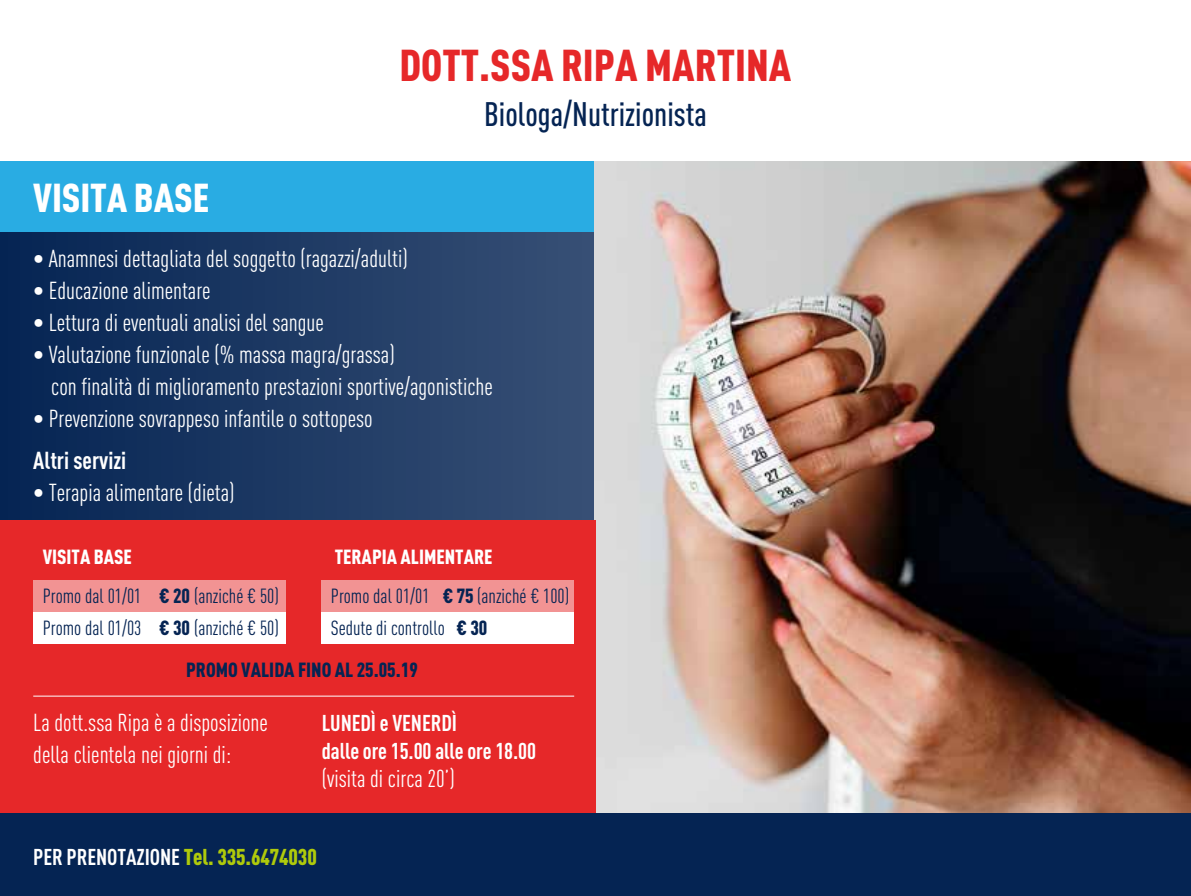
<style>
.page{position:relative;width:1191px;height:896px;background:#fff}
.page>*{position:absolute;margin:0;border:0;box-sizing:border-box;transform-origin:0 0}
.t1{font:900 condensed 44px "DIN Pro";color:#e62829}
.t2{font:900 condensed 39.8px "DIN Pro";letter-spacing:-.005em;color:#fff}
.t3{font:500 condensed 33.6px "DIN Pro";color:#052453}
.t4{font:condensed 24.2px/32px "DIN Pro";color:#fff}
.t5{font:700 condensed 22.6px/28px "DIN Pro";letter-spacing:-.005em;color:#fff}
.t6{font:condensed 20.2px/32px "DIN Pro";color:#052453}
.t7{font:900 condensed 20.2px "DIN Pro";color:#fff}
.t8{font:900 condensed 20.2px "DIN Pro";color:#052453}
.s1{font-weight:500}
.s2{font-weight:700}
.s3{font-weight:900}
.s4{font-weight:900;color:#afca0b}
</style>
<div class="page">
<div style="left:0;top:232px;width:596px;height:581px;background:linear-gradient(to right,#052453,#385075)"></div>
<div style="left:0;top:161px;width:596px;height:71px;background:#29ace3"></div>
<div style="left:0;top:812px;width:1191px;height:84px;background:#052453"></div>
<img style="left:594px;top:161px;width:597px;height:651px">
<div style="left:0;top:520px;width:595px;height:293px;background:#e62829"></div>
<hr style="left:33px;top:696px;width:541px;height:1px;background:#fff">
<div style="left:33px;top:580px;width:253px;height:32px;background:#f29393"></div>
<div style="left:33px;top:612px;width:253px;height:32px;background:#fff"></div>
<div style="left:321px;top:612px;width:253px;height:32px;background:#fff"></div>
<div style="left:321px;top:580px;width:253px;height:32px;background:#f29393"></div>
<h1 class="t1" style="left:399px;top:31px;width:393px">DOTT.SSA RIPA MARTINA</h1>
<h2 class="t2" style="left:33px;top:167px;width:177px">VISITA BASE</h2>
<h3 class="t3" style="left:484px;top:90px;width:224px">Biologa/Nutrizionista</h3>
<p class="t4" style="left:33px;top:241px;width:376px"><span class="s1">•</span> Anamnesi dettagliata del soggetto (ragazzi/adulti)</p>
<p class="t4" style="left:33px;top:273px;width:179px"><span class="s1">•</span> Educazione alimentare</p>
<p class="t4" style="left:33px;top:305px;width:292px"><span class="s1">•</span> Lettura di eventuali analisi del sangue</p>
<p class="t4" style="left:51px;top:337px;width:443px;text-indent:-18px"><span class="s1">•</span> Valutazione funzionale (% massa magra/grassa)<br>con finalità di miglioramento prestazioni sportive/agonistiche</p>
<p class="t4" style="left:33px;top:396px;width:341px;line-height:42px"><span class="s1">•</span> Prevenzione sovrappeso infantile o sottopeso<br><span class="s2">Altri servizi</span></p>
<p class="t4" style="left:33px;top:475px;width:203px"><span class="s1">•</span> Terapia alimentare (dieta)</p>
<p class="t7" style="left:43px;top:541px;width:91px">VISITA BASE</p>
<p class="t7" style="left:335px;top:541px;width:159px">TERAPIA ALIMENTARE</p>
<p class="t6" style="left:443px;top:578px;width:128px"><span class="s3">€ 75</span> (anziché € 100)</p>
<p class="t6" style="left:43px;top:578px;width:100px">Promo dal 01/01<br>Promo dal 01/03</p>
<p class="t6" style="left:159px;top:578px;width:121px"><span class="s3">€ 20</span> (anziché € 50) <span class="s3">€ 30</span> (anziché € 50)</p>
<p class="t6" style="left:331px;top:578px;width:158px">Promo dal 01/01<br>Sedute di controllo <span class="s3">€ 30</span></p>
<p class="t8" style="left:186px;top:654px;width:233px">PROMO VALIDA FINO AL 25.05.19</p>
<p class="t4" style="left:33px;top:705px;width:236px">La dott.ssa Ripa è a disposizione della clientela nei giorni di:</p>
<p class="t5" style="left:322px;top:707px;width:216px">LUNEDÌ e VENERDÌ<br>dalle ore 15.00 alle ore 18.00</p>
<p class="t4" style="left:322px;top:760px;width:134px">(visita di circa 20’)</p>
<p class="t5" style="left:33px;top:840px;width:285px">PER PRENOTAZIONE <span class="s4">Tel. 335.6474030</span></p>
</div>
